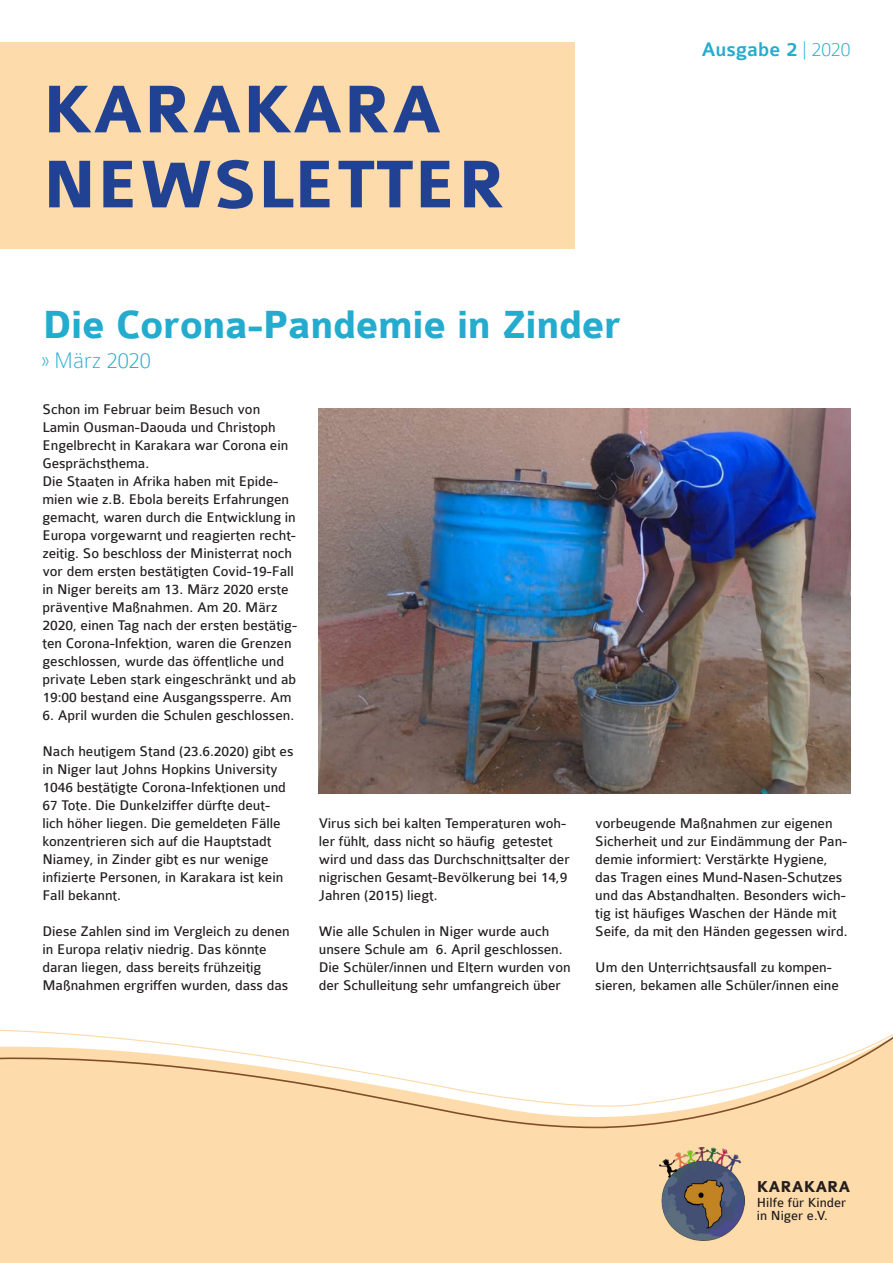
<style>
.page{position:relative;width:893px;height:1263px;background:#fff}
.page>*{position:absolute;margin:0;border:0;box-sizing:border-box;transform-origin:0 0}
.t1{font:700 72px "Colaborate";color:#214293}
.t2{font:700 42px "Colaborate";letter-spacing:-.01em;color:#24acce}
.t3{font:100 24px "Colaborate";color:#24acce}
.t4{font:500 21px "Colaborate";color:#24acce}
.t5{font:700 16.8px "Colaborate";color:#231f20}
.t6{font:15px/18px "Colaborate";letter-spacing:-.005em;color:#231f20}
.t7{font:14.1px "Colaborate";color:#231f20}
.s1{font-weight:100}
</style>
<div class="page">
<div style="left:0;top:43px;width:574px;height:206px;background:#fedbab"></div>
<svg style="left:0;top:1029px;width:893px;height:234px"></svg>
<img style="left:659px;top:1147px;width:86px;height:93px">
<img style="left:319px;top:408px;width:531px;height:385px">
<p class="t1" style="left:43px;top:72px;width:401px">KARAKARA</p>
<p class="t1" style="left:43px;top:147px;width:465px">NEWSLETTER</p>
<p class="t2" style="left:43px;top:303px;width:580px">Die Corona-Pandemie in Zinder</p>
<p class="t3" style="left:41px;top:348px;width:111px">» März 2020</p>
<p class="t4" style="left:701px;top:39px;width:151px">Ausgabe 2 <span class="s1">| 2020</span></p>
<p class="t6" style="left:43px;top:400px;width:247px">Schon im Februar beim Besuch von<br>Lamin Ousman-Daouda und Christoph<br>Engelbrecht in Karakara war Corona ein<br>Gesprächsthema.</p>
<p class="t6" style="left:43px;top:472px;width:256px">Die Staaten in Afrika haben mit Epide&shy;mien wie z.B. Ebola bereits Erfahrungen gemacht, waren durch die Entwicklung in Europa vorgewarnt und reagierten recht&shy;zeitig. So beschloss der Ministerrat noch vor dem ersten bestätigten Covid-19-Fall in Niger bereits am 13. März 2020 erste präventive Maßnahmen. Am 20. März 2020, einen Tag nach der ersten bestätig&shy;ten Corona-Infektion, waren die Grenzen geschlossen, wurde das öffentliche und private Leben stark eingeschränkt und ab 19:00 bestand eine Ausgangssperre. Am</p>
<p class="t6" style="left:43px;top:706px;width:253px">6. April wurden die Schulen geschlossen.</p>
<p class="t6" style="left:43px;top:742px;width:253px">Nach heutigem Stand (23.6.2020) gibt es in Niger laut Johns Hopkins University 1046 bestätigte Corona-Infektionen und 67 Tote. Die Dunkelziffer dürfte deut&shy;lich höher liegen. Die gemeldeten Fälle konzentrieren sich auf die Hauptstadt Niamey, in Zinder gibt es nur wenige infizierte Personen, in Karakara ist kein Fall bekannt.</p>
<p class="t6" style="left:43px;top:922px;width:249px">Diese Zahlen sind im Vergleich zu denen in Europa relativ niedrig. Das könnte daran liegen, dass bereits frühzeitig Maßnahmen ergriffen wurden, dass das</p>
<p class="t6" style="left:319px;top:814px;width:252px">Virus sich bei kalten Temperaturen woh&shy;ler fühlt, dass nicht so häufig getestet wird und dass das Durchschnittsalter der nigrischen Gesamt-Bevölkerung bei 14,9<br>Jahren (2015) liegt.</p>
<p class="t6" style="left:319px;top:922px;width:253px">Wie alle Schulen in Niger wurde auch unsere Schule am 6. April geschlossen.<br>Die Schüler/innen und Eltern wurden von der Schulleitung sehr umfangreich über</p>
<p class="t6" style="left:595px;top:814px;width:254px">vorbeugende Maßnahmen zur eigenen Sicherheit und zur Eindämmung der Pan&shy;demie informiert: Verstärkte Hygiene, das Tragen eines Mund-Nasen-Schutzes und das Abstandhalten. Besonders wich&shy;tig ist häufiges Waschen der Hände mit Seife, da mit den Händen gegessen wird.</p>
<p class="t6" style="left:595px;top:958px;width:245px">Um den Unterrichtsausfall zu kompen&shy;sieren, bekamen alle Schüler/innen eine</p>
<p class="t5" style="left:757px;top:1178px;width:95px">KARAKARA</p>
<p class="t7" style="left:757px;top:1195px;width:91px">Hilfe für Kinder</p>
<p class="t7" style="left:757px;top:1208px;width:72px">in Niger e.V.</p>
</div>
